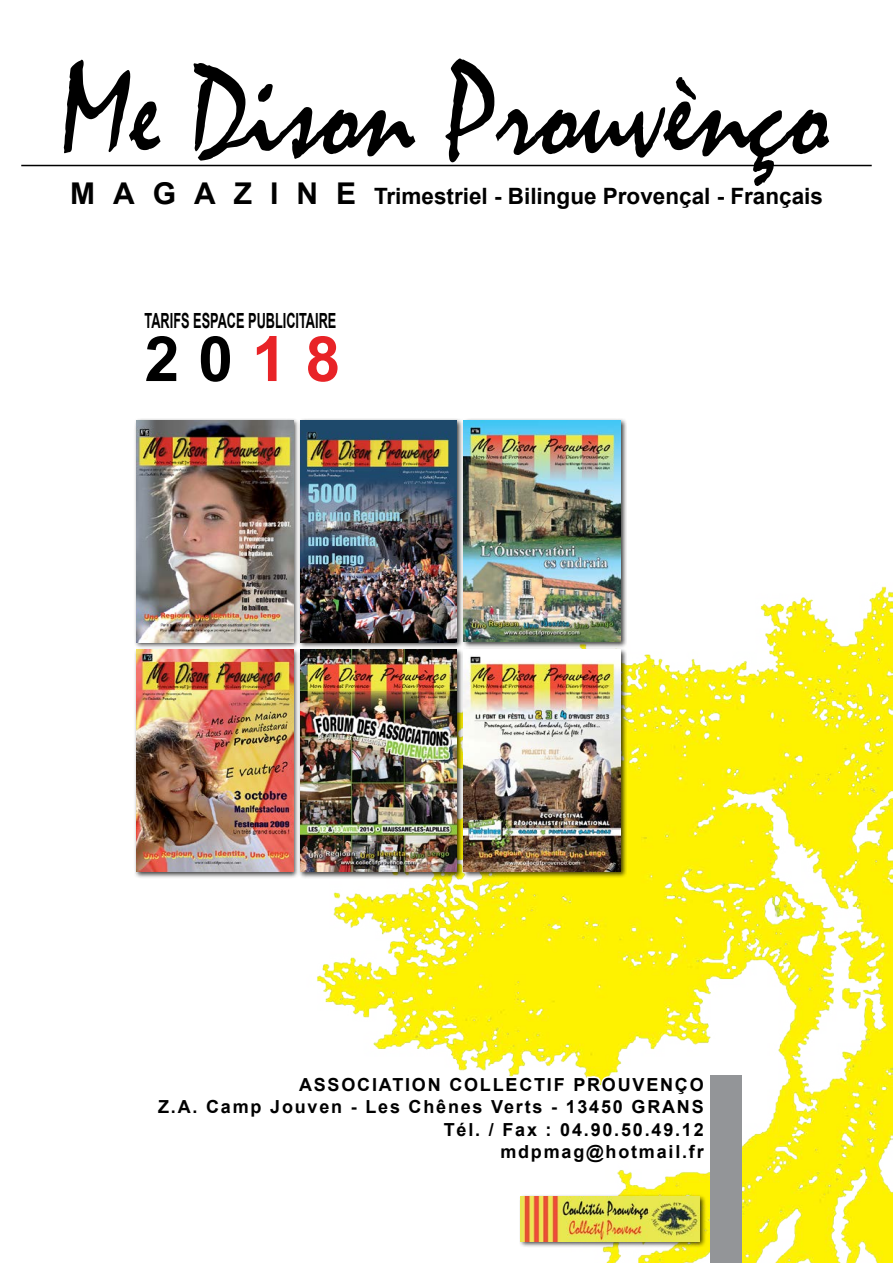
<style>
.page{position:relative;width:893px;height:1263px;background:#fff}
.page>*{position:absolute;margin:0;border:0;box-sizing:border-box;transform-origin:0 0}
.t1{font:700 62.7px "Arial";color:#000}
.t2{font:700 22.5px "Arial";color:#000}
.t3{font:700 20.85px "Arial";color:#000;scale:.61 1}
.t4{font:700 18px/22.5px "Arial";letter-spacing:.1em;color:#000;text-align:right}
.s1{font-size:30px}
.s2{color:#e82327}
</style>
<div class="page">
<img style="left:317px;top:586px;width:576px;height:677px">
<svg style="left:64px;top:58px;width:765px;height:128px"></svg>
<hr style="left:21px;top:165px;width:851px;height:1px;background:#000">
<div style="left:710px;top:1076px;width:31px;height:187px;background:#939598"></div>
<svg style="left:317px;top:1072px;width:391px;height:94px"></svg>
<div style="left:134px;top:418px;width:493px;height:461px;background:#000;opacity:.75"></div>
<img style="left:136px;top:421px;width:157px;height:221px">
<img style="left:300px;top:421px;width:157px;height:221px">
<img style="left:464px;top:421px;width:156px;height:221px">
<img style="left:136px;top:650px;width:157px;height:221px">
<img style="left:300px;top:650px;width:157px;height:221px">
<img style="left:464px;top:650px;width:156px;height:221px">
<div style="left:519px;top:1194px;width:187px;height:54px;background:#000;opacity:.75"></div>
<img style="left:521px;top:1196px;width:178px;height:45px">
<p class="t2" style="left:70px;top:181px;width:754px"><span class="s1">M A G A Z I N E</span> Trimestriel - Bilingue Provençal - Français</p>
<p class="t3" style="left:145px;top:306px;width:316px">TARIFS ESPACE PUBLICITAIRE</p>
<p class="t1" style="left:145px;top:317px;width:197px">20<span class="s2">18</span></p>
<p class="t4" style="left:158px;top:1074px;width:547px">ASSOCIATION COLLECTIF PROUVENÇO<br>Z.A. Camp Jouven - Les Chênes Verts - 13450 GRANS</p>
<p class="t4" style="left:444px;top:1119px;width:261px">Tél. / Fax : 04.90.50.49.12</p>
<p class="t4" style="left:500px;top:1141px;width:205px">mdpmag@hotmail.fr</p>
</div>
